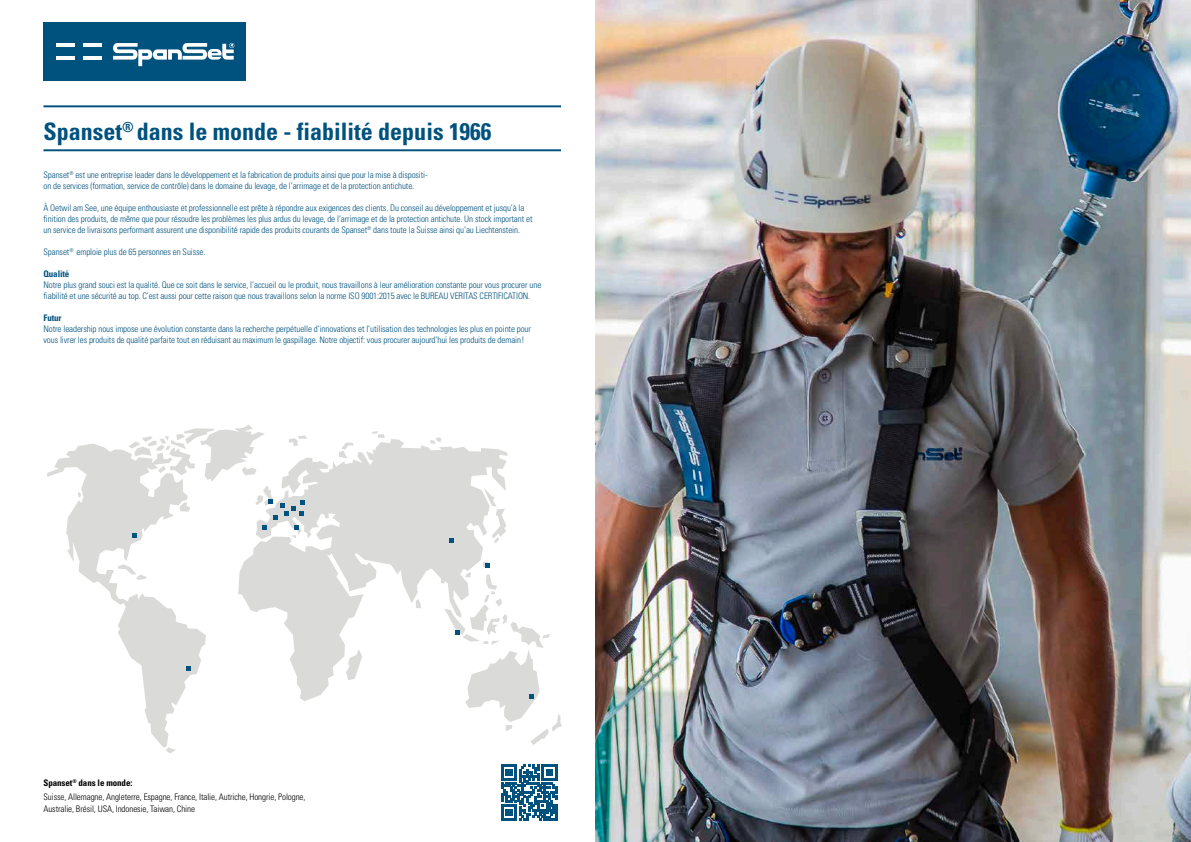
<style>
.page{position:relative;width:1191px;height:842px;background:#fff}
.page>*{position:absolute;margin:0;border:0;box-sizing:border-box;transform-origin:0 0}
.t1{font:700 condensed 24px "Univers LT Std";color:#00527e}
.t2{font:300 condensed 9px/11px "Univers LT Std";letter-spacing:-.01em;color:#00527e}
.t3{font:300 condensed 9px/14.3px "Univers LT Std";letter-spacing:-.01em;color:#000}
.t4{font:700 condensed 9px "Univers LT Std";letter-spacing:-.01em;color:#00527e}
.s1{font-weight:700}
</style>
<div class="page">
<img style="left:595px;top:0;width:596px;height:842px">
<div style="left:498px;top:761px;width:64px;height:62px;background:linear-gradient(to right,#fff,#fff)"></div>
<svg style="left:501px;top:764px;width:56px;height:56px"></svg>
<svg style="left:47px;top:444px;width:159px;height:304px"></svg>
<svg style="left:78px;top:492px;width:3px;height:5px"></svg>
<svg style="left:118px;top:564px;width:29px;height:16px"></svg>
<svg style="left:166px;top:747px;width:10px;height:6px"></svg>
<svg style="left:238px;top:439px;width:270px;height:262px;fill:#dadad9"></svg>
<svg style="left:339px;top:442px;width:15px;height:16px"></svg>
<svg style="left:372px;top:431px;width:12px;height:7px"></svg>
<svg style="left:430px;top:437px;width:11px;height:7px"></svg>
<svg style="left:483px;top:487px;width:23px;height:56px"></svg>
<svg style="left:416px;top:599px;width:5px;height:9px"></svg>
<svg style="left:346px;top:649px;width:16px;height:31px"></svg>
<svg style="left:186px;top:666px;width:5px;height:5px"></svg>
<svg style="left:449px;top:538px;width:5px;height:4px"></svg>
<svg style="left:129px;top:425px;width:178px;height:113px"></svg>
<svg style="left:444px;top:562px;width:118px;height:183px"></svg>
<div style="left:43px;top:22px;width:203px;height:59px;background:#00527e"></div>
<svg style="left:113px;top:43px;width:121px;height:23px"></svg>
<hr style="left:56px;top:56px;width:19px;height:4px;background:#fff">
<hr style="left:83px;top:56px;width:19px;height:4px;background:#fff">
<hr style="left:56px;top:43px;width:19px;height:4px;background:#fff">
<hr style="left:83px;top:43px;width:19px;height:4px;background:#fff">
<hr style="left:43px;top:105px;width:518px;height:2px;background:#00527e">
<hr style="left:43px;top:149px;width:518px;height:2px;background:#00527e">
<h1 class="t1" style="left:43px;top:117px;width:449px">Spanset<sup>®</sup> dans le monde - fiabilité depuis 1966</h1>
<p class="t2" style="left:43px;top:169px;width:386px">Spanset<sup>®</sup> est une entreprise leader dans le développement et la fabrication de produits ainsi que pour la mise à dispositi&shy;on de services (formation, service de contrôle) dans le domaine du levage, de l’arrimage et de la protection antichute.</p>
<p class="t2" style="left:43px;top:202px;width:490px">À Oetwil am See, une équipe enthousiaste et professionnelle est prête à répondre aux exigences des clients. Du conseil au développement et jusqu’à la finition des produits, de même que pour résoudre les problèmes les plus ardus du levage, de l’arrimage et de la protection antichute. Un stock important et un service de livraisons performant assurent une disponibilité rapide des produits courants de Spanset<sup>®</sup> dans toute la Suisse ainsi qu’au Liechtenstein.</p>
<p class="t2" style="left:43px;top:246px;width:164px">Spanset<sup>®</sup> emploie plus de 65 personnes en Suisse.</p>
<p class="t4" style="left:43px;top:268px;width:27px">Qualité</p>
<p class="t2" style="left:43px;top:279px;width:499px">Notre plus grand souci est la qualité. Que ce soit dans le service, l’accueil ou le produit, nous travaillons à leur amélioration constante pour vous procurer une fiabilité et une sécurité au top. C’est aussi pour cette raison que nous travaillons selon la norme ISO 9001:2015 avec le BUREAU VERITAS CERTIFICATION.</p>
<p class="t4" style="left:43px;top:312px;width:20px">Futur</p>
<p class="t2" style="left:43px;top:323px;width:489px">Notre leadership nous impose une évolution constante dans la recherche perpétuelle d’innovations et l’utilisation des technologies les plus en pointe pour vous livrer les produits de qualité parfaite tout en réduisant au maximum le gaspillage. Notre objectif: vous procurer aujourd’hui les produits de demain!</p>
<p class="t3" style="left:43px;top:775px;width:263px"><span class="s1">Spanset</span><sup>®</sup> <span class="s1">dans le monde:<br></span>Suisse, Allemagne, Angleterre, Espagne, France, Italie, Autriche, Hongrie, Pologne,</p>
<p class="t3" style="left:43px;top:801px;width:153px">Australie, Brésil, USA, Indonesie, Taiwan, Chine</p>
</div>
